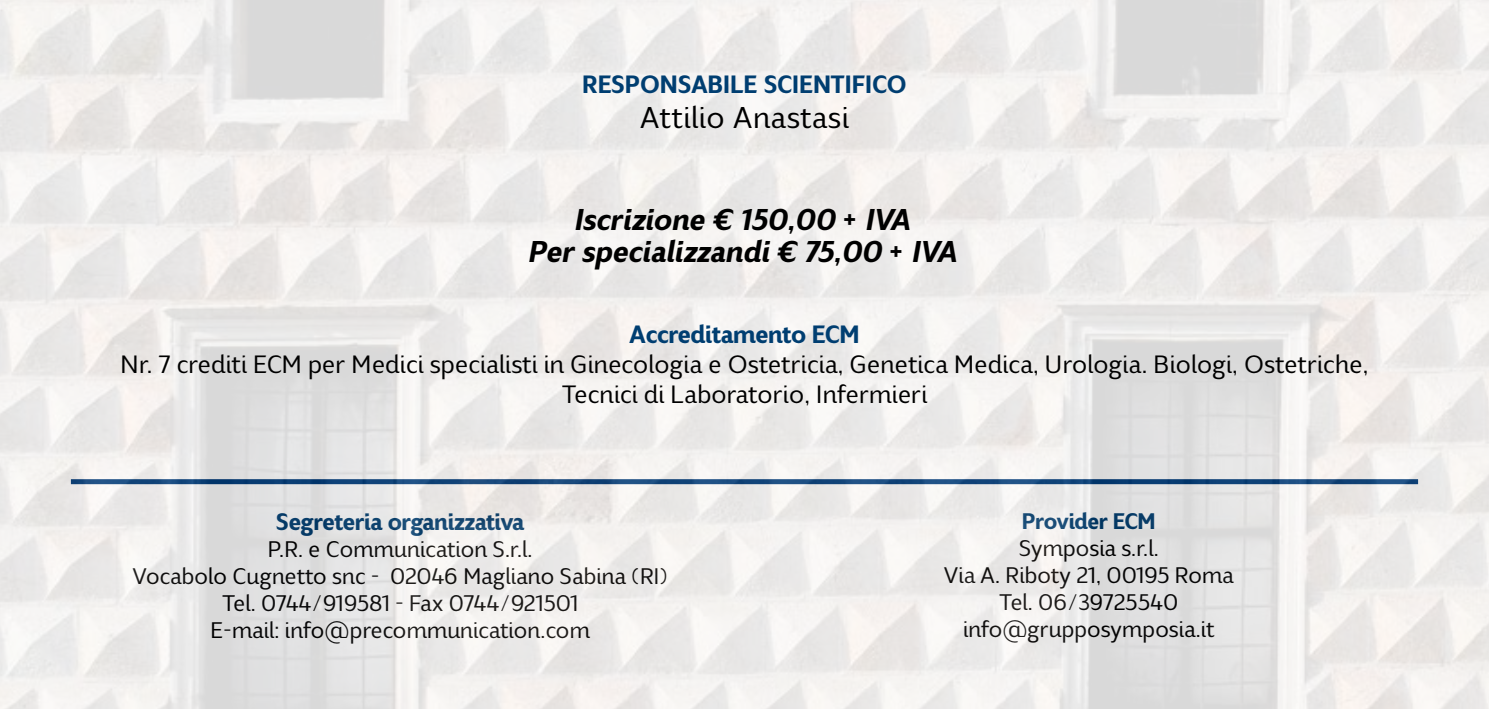
<style>
.page{position:relative;width:1489px;height:709px;background:#fff}
.page>*{position:absolute;margin:0;border:0;box-sizing:border-box;transform-origin:0 0}
.t1{font:italic 700 30px/32.5px "Blond";color:#000;text-align:center}
.t2{font:30px "Blond";color:#000}
.t3{font:25px/30px "Blond";letter-spacing:-.015em;color:#000;text-align:center}
.t4{font:700 25px "Blond";letter-spacing:-.015em;color:#003e71}
.t5{font:700 23.75px "Blond";letter-spacing:-.02em;color:#003e71}
.t6{font:22.5px/27px "Blond";letter-spacing:-.02em;color:#000;text-align:center}
.t7{font:700 22.5px "Blond";letter-spacing:-.02em;color:#003e71}
</style>
<div class="page">
<img style="left:0;top:0;width:1488px;height:709px">
<p class="t4" style="left:582px;top:69px;width:326px">RESPONSABILE SCIENTIFICO</p>
<h1 class="t2" style="left:639px;top:100px;width:211px">Attilio Anastasi</h1>
<h1 class="t1" style="left:527px;top:203px;width:430px">Iscrizione € 150,00 + IVA<br>Per specializzandi € 75,00 + IVA</h1>
<p class="t4" style="left:629px;top:319px;width:232px">Accreditamento ECM</p>
<p class="t3" style="left:120px;top:349px;width:1250px">Nr. 7 crediti ECM per Medici specialisti in Ginecologia e Ostetricia, Genetica Medica, Urologia. Biologi, Ostetriche,<br>Tecnici di Laboratorio, Infermieri</p>
<p class="t5" style="left:276px;top:506px;width:250px">Segreteria organizzativa</p>
<p class="t6" style="left:132px;top:535px;width:537px">P.R. e Communication S.r.l.<br>Vocabolo Cugnetto snc - 02046 Magliano Sabina (RI)<br>Tel. 0744/919581 - Fax 0744/921501<br>E-mail: info@precommunication.com</p>
<p class="t7" style="left:1021px;top:507px;width:135px">Provider ECM</p>
<p class="t6" style="left:943px;top:534px;width:292px">Symposia s.r.l.<br>Via A. Riboty 21, 00195 Roma<br>Tel. 06/39725540 info@grupposymposia.it</p>
</div>
